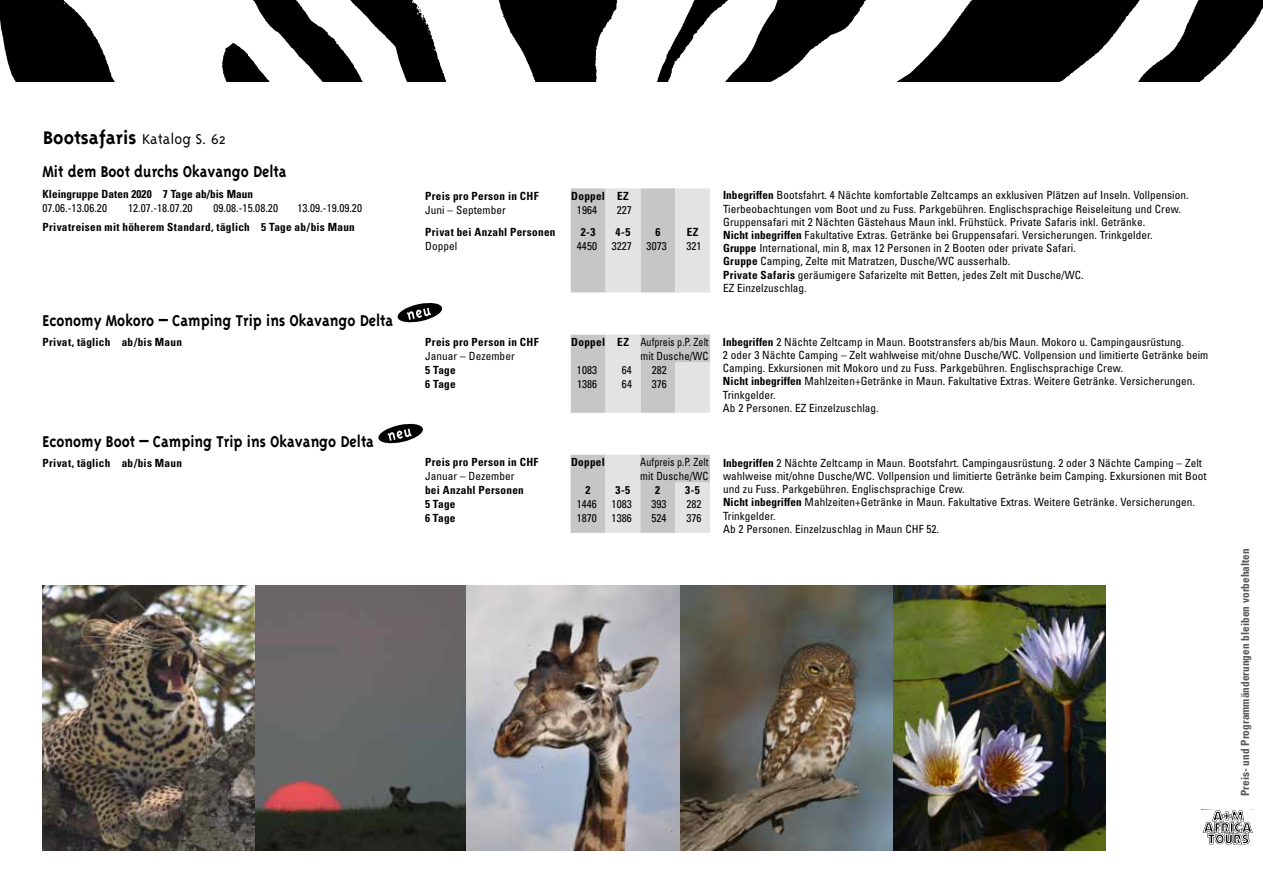
<style>
.page{position:relative;width:1263px;height:893px;background:#fff}
.page>*{position:absolute;margin:0;border:0;box-sizing:border-box;transform-origin:0 0}
.t1{font:700 21px "Triplex";color:#000}
.t2{font:700 18px "Triplex";color:#000;scale:.9 1}
.t3{font:condensed 11.25px/13.2px "Univers";letter-spacing:.005em;color:#000}
.t4{font:700 condensed 11.25px "Univers";letter-spacing:.025em;color:#000}
.t5{font:700 condensed 11.25px "Univers";letter-spacing:.005em;color:#575756}
.t6{font:condensed 11.25px "Univers";letter-spacing:.005em;color:#000;scale:.89 1}
.t7{font:700 condensed 11.25px "Univers";letter-spacing:.005em;color:#000}
.t8{font:condensed 11.25px "Univers";letter-spacing:.005em;color:#000;scale:.96 1}
.s1{font-weight:300;font-size:16.5px}
.s2{font-weight:700}
</style>
<div class="page">
<img style="left:0;top:0;width:1263px;height:82px">
<svg style="left:1203px;top:809px;width:50px;height:35px"></svg>
<svg style="left:571px;top:188px;width:139px;height:104px;background:#d4d4d4"></svg>
<svg style="left:571px;top:455px;width:139px;height:78px;background:#d2d2d2"></svg>
<svg style="left:378px;top:423px;width:45px;height:21px"></svg>
<svg style="left:571px;top:335px;width:139px;height:78px;background:#d2d2d2"></svg>
<svg style="left:397px;top:303px;width:46px;height:20px"></svg>
<img style="left:43px;top:586px;width:1063px;height:264px">
<h1 class="t1" style="left:43px;top:126px;width:184px">Bootsafaris <span class="s1">Katalog S. 62</span></h1>
<h2 class="t2" style="left:43px;top:162px;width:273px">Mit dem Boot durchs Okavango Delta</h2>
<p class="t7" style="left:43px;top:187px;width:212px">Kleingruppe Daten 2020 7 Tage ab/bis Maun</p>
<p class="t3" style="left:43px;top:201px;width:66px">07.06.-13.06.20</p>
<p class="t3" style="left:128px;top:201px;width:66px">12.07.-18.07.20</p>
<p class="t3" style="left:214px;top:201px;width:66px">09.08.-15.08.20</p>
<p class="t3" style="left:298px;top:201px;width:66px">13.09.-19.09.20</p>
<p class="t4" style="left:43px;top:220px;width:314px">Privatreisen mit höherem Standard, täglich 5 Tage ab/bis Maun</p>
<p class="t4" style="left:425px;top:189px;width:115px">Preis pro Person in CHF</p>
<p class="t4" style="left:571px;top:189px;width:59px">Doppel EZ</p>
<p class="t3" style="left:425px;top:203px;width:82px">Juni – September</p>
<p class="t3" style="left:577px;top:203px;width:22px">1964</p>
<p class="t3" style="left:617px;top:203px;width:17px">227</p>
<p class="t4" style="left:425px;top:225px;width:132px">Privat bei Anzahl Personen</p>
<p class="t4" style="left:581px;top:225px;width:16px">2-3</p>
<p class="t4" style="left:616px;top:225px;width:16px">4-5</p>
<p class="t4" style="left:655px;top:225px;width:6px">6</p>
<p class="t4" style="left:687px;top:225px;width:13px">EZ</p>
<p class="t3" style="left:425px;top:239px;width:34px">Doppel</p>
<p class="t3" style="left:577px;top:239px;width:22px">4450</p>
<p class="t3" style="left:612px;top:239px;width:22px">3227</p>
<p class="t3" style="left:647px;top:239px;width:22px">3073</p>
<p class="t3" style="left:686px;top:239px;width:17px">321</p>
<p class="t3" style="left:723px;top:189px;width:467px"><span class="s2">Inbegriffen</span> Bootsfahrt. 4 Nächte komfortable Zeltcamps an exklusiven Plätzen auf Inseln. Vollpension.<br>Tierbeobachtungen vom Boot und zu Fuss. Parkgebühren. Englischsprachige Reiseleitung und Crew.<br>Gruppensafari mit 2 Nächten Gästehaus Maun inkl. Frühstück. Private Safaris inkl. Getränke.<br><span class="s2">Nicht inbegriffen</span> Fakultative Extras. Getränke bei Gruppensafari. Versicherungen. Trinkgelder.<br><span class="s2">Gruppe</span> International, min 8, max 12 Personen in 2 Booten oder private Safari.<br><span class="s2">Gruppe</span> Camping, Zelte mit Matratzen, Dusche/WC ausserhalb.<br><span class="s2">Private Safaris</span> geräumigere Safarizelte mit Betten, jedes Zelt mit Dusche/WC.<br>EZ Einzelzuschlag.</p>
<h2 class="t2" style="left:43px;top:312px;width:391px">Economy Mokoro – Camping Trip ins Okavango Delta</h2>
<p class="t4" style="left:43px;top:335px;width:141px">Privat, täglich ab/bis Maun</p>
<p class="t3" style="left:723px;top:335px;width:487px"><span class="s2">Inbegriffen</span> 2 Nächte Zeltcamp in Maun. Bootstransfers ab/bis Maun. Mokoro u. Campingausrüstung.<br>2 oder 3 Nächte Camping – Zelt wahlweise mit/ohne Dusche/WC. Vollpension und limitierte Getränke beim Camping. Exkursionen mit Mokoro und zu Fuss. Parkgebühren. Englischsprachige Crew.<br><span class="s2">Nicht inbegriffen</span> Mahlzeiten+Getränke in Maun. Fakultative Extras. Weitere Getränke. Versicherungen.<br>Trinkgelder.<br>Ab 2 Personen. EZ Einzelzuschlag.</p>
<p class="t4" style="left:425px;top:335px;width:115px">Preis pro Person in CHF</p>
<p class="t6" style="left:571px;top:335px;width:156px"><span class="s2">Doppel EZ</span> Aufpreis p.P. Zelt</p>
<p class="t3" style="left:425px;top:349px;width:91px">Januar – Dezember</p>
<p class="t8" style="left:640px;top:349px;width:72px">mit Dusche/WC</p>
<p class="t4" style="left:425px;top:363px;width:32px">5 Tage</p>
<p class="t3" style="left:577px;top:363px;width:22px">1083</p>
<p class="t3" style="left:622px;top:363px;width:12px">64</p>
<p class="t3" style="left:652px;top:363px;width:17px">282</p>
<p class="t4" style="left:425px;top:377px;width:32px">6 Tage</p>
<p class="t3" style="left:577px;top:377px;width:22px">1386</p>
<p class="t3" style="left:622px;top:377px;width:12px">64</p>
<p class="t3" style="left:652px;top:377px;width:17px">376</p>
<h2 class="t2" style="left:43px;top:432px;width:370px">Economy Boot – Camping Trip ins Okavango Delta</h2>
<p class="t4" style="left:43px;top:456px;width:141px">Privat, täglich ab/bis Maun</p>
<p class="t3" style="left:723px;top:456px;width:485px"><span class="s2">Inbegriffen</span> 2 Nächte Zeltcamp in Maun. Bootsfahrt. Campingausrüstung. 2 oder 3 Nächte Camping – Zelt wahlweise mit/ohne Dusche/WC. Vollpension und limitierte Getränke beim Camping. Exkursionen mit Boot und zu Fuss. Parkgebühren. Englischsprachige Crew.<br><span class="s2">Nicht inbegriffen</span> Mahlzeiten+Getränke in Maun. Fakultative Extras. Weitere Getränke. Versicherungen.<br>Trinkgelder.<br>Ab 2 Personen. Einzelzuschlag in Maun CHF 52.</p>
<p class="t4" style="left:425px;top:455px;width:115px">Preis pro Person in CHF</p>
<p class="t4" style="left:571px;top:455px;width:35px">Doppel</p>
<p class="t6" style="left:640px;top:455px;width:78px">Aufpreis p.P. Zelt</p>
<p class="t3" style="left:425px;top:469px;width:91px">Januar – Dezember</p>
<p class="t8" style="left:640px;top:469px;width:72px">mit Dusche/WC</p>
<p class="t4" style="left:425px;top:483px;width:100px">bei Anzahl Personen</p>
<p class="t4" style="left:585px;top:483px;width:6px">2</p>
<p class="t4" style="left:615px;top:483px;width:16px">3-5</p>
<p class="t4" style="left:655px;top:483px;width:6px">2</p>
<p class="t4" style="left:685px;top:483px;width:16px">3-5</p>
<p class="t4" style="left:425px;top:497px;width:32px">5 Tage</p>
<p class="t3" style="left:577px;top:497px;width:22px">1446</p>
<p class="t3" style="left:612px;top:497px;width:22px">1083</p>
<p class="t3" style="left:651px;top:497px;width:17px">393</p>
<p class="t3" style="left:686px;top:497px;width:17px">282</p>
<p class="t4" style="left:425px;top:511px;width:32px">6 Tage</p>
<p class="t3" style="left:577px;top:511px;width:22px">1870</p>
<p class="t3" style="left:612px;top:511px;width:22px">1386</p>
<p class="t3" style="left:651px;top:511px;width:17px">524</p>
<p class="t3" style="left:686px;top:511px;width:17px">376</p>
<p class="t5" style="left:1238px;top:796px;width:250px;rotate:-90deg">Preis- und Programmänderungen bleiben vorbehalten</p>
</div>
